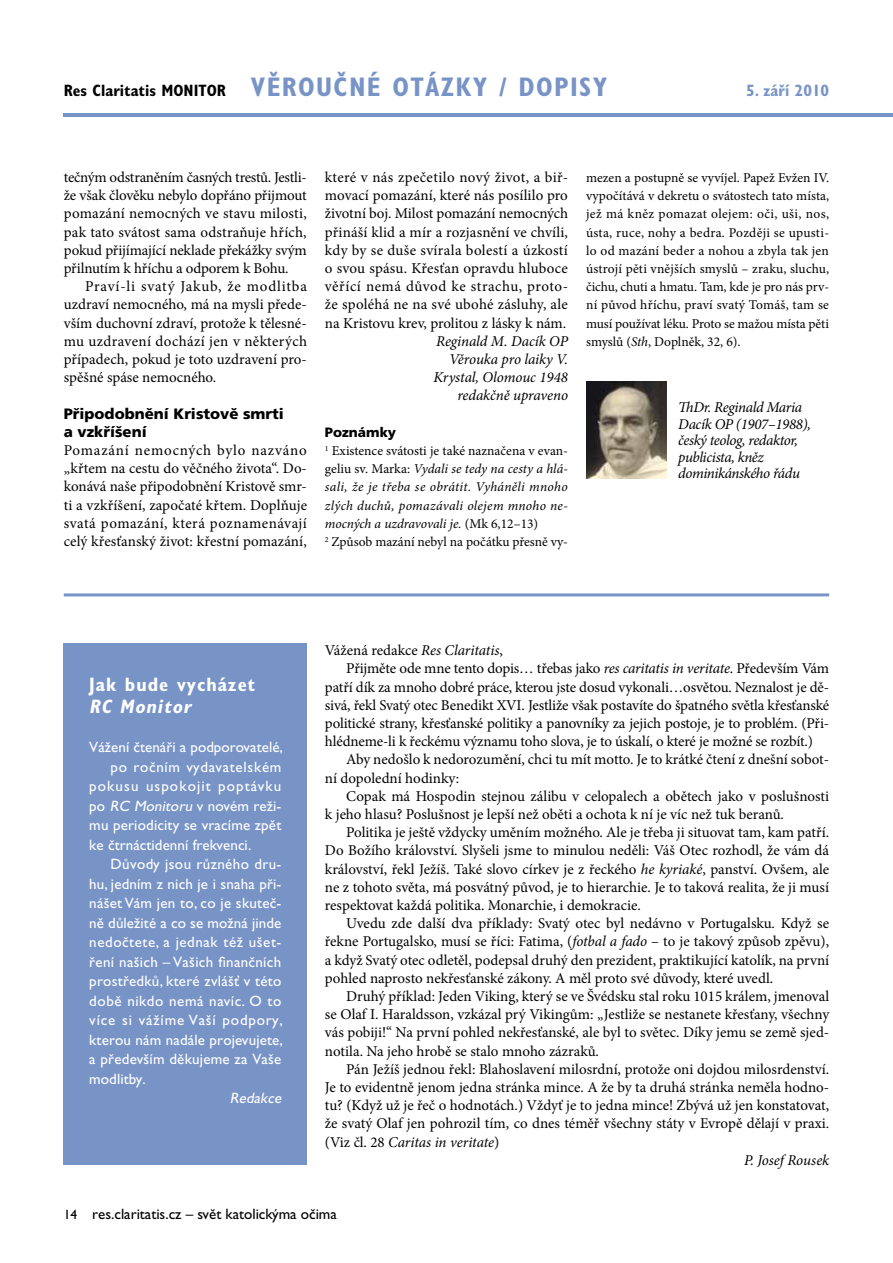
<style>
.page{position:relative;width:893px;height:1263px;background:#fff}
.page>*{position:absolute;margin:0;border:0;box-sizing:border-box;transform-origin:0 0}
.t1{font:700 condensed 27px "Gill Sans Std";color:#7894c7}
.t2{font:700 condensed 19.5px "Gill Sans Std";letter-spacing:.05em;color:#fff}
.t3{font:italic 700 condensed 19.5px "Gill Sans Std";color:#fff}
.t4{font:700 condensed 16.5px "Gill Sans Std";color:#000}
.t5{font:700 condensed 16.5px "Gill Sans Std";color:#7894c7}
.t6{font:15px/18.1px "Minion Pro";letter-spacing:-.005em;color:#000;text-align:justify}
.t7{font:15px "Gill Sans Std";letter-spacing:.015em;color:#fff}
.t8{font:italic 15px/16.5px "Minion Pro";letter-spacing:-.015em;color:#000;text-align:right}
.t9{font:15px "Gill Sans Std";color:#000}
.t10{font:900 15px/18.1px "Frutiger CE";color:#000}
.t11{font:15px "Gill Sans Std";letter-spacing:.04em;color:#fff}
.t12{font:15px "Gill Sans Std";letter-spacing:.055em;color:#fff}
.t13{font:15px "Gill Sans Std";letter-spacing:.075em;color:#fff}
.t14{font:15px "Gill Sans Std";letter-spacing:.035em;color:#fff}
.t15{font:15px "Gill Sans Std";letter-spacing:.05em;color:#fff}
.t16{font:italic 15px "Gill Sans Std";color:#fff}
.t17{font:13.5px/18.1px "Minion Pro";letter-spacing:-.005em;color:#000;text-align:justify}
.t18{font:italic 13.5px/18.1px "Minion Pro";letter-spacing:.015em;color:#000}
.t19{font:900 13.5px "Frutiger CE";color:#000}
.s1{font-style:normal}
.s2{font-style:italic}
.s3{font-size:13.5px}
</style>
<div class="page">
<hr style="left:64px;top:113px;width:829px;height:4px;background:#7894c7">
<img style="left:586px;top:382px;width:81px;height:96px">
<hr style="left:64px;top:593px;width:765px;height:3px;background:#7894c7">
<div style="left:64px;top:643px;width:243px;height:522px;background:#7894c7"></div>
<h1 class="t1" style="left:251px;top:71px;width:48px">věrou</h1>
<h1 class="t1" style="left:334px;top:71px;width:76px">čné otázky</h1>
<h1 class="t1" style="left:499px;top:71px;width:35px">/ dopisy</h1>
<p class="t4" style="left:64px;top:81px;width:164px">Res Claritatis MONITOR</p>
<p class="t5" style="left:746px;top:81px;width:84px">5. září 2010</p>
<p class="t6" style="left:64px;top:168px;width:245px">tečným odstraněním časných trestů. Jestli&shy;že však člověku nebylo dopřáno přijmout pomazání nemocných ve stavu milosti, pak tato svátost sama odstraňuje hřích, pokud přijímající neklade překážky svým přilnutím k hříchu a odporem k Bohu.</p>
<p class="t6" style="left:64px;top:277px;width:245px;text-indent:21px">Praví-li svatý Jakub, že modlitba uzdraví nemocného, má na mysli přede&shy;vším duchovní zdraví, protože k tělesné&shy;mu uzdravení dochází jen v některých případech, pokud je toto uzdravení pro&shy;spěšné spáse nemocného.</p>
<p class="t10" style="left:64px;top:404px;width:222px">Připodobnění Kristově smrti a vzkříšení</p>
<p class="t6" style="left:64px;top:441px;width:245px">Pomazání nemocných bylo nazváno „křtem na cestu do věčného života“. Do&shy;konává naše připodobnění Kristově smr&shy;ti a vzkříšení, započaté křtem. Doplňuje svatá pomazání, která poznamenávají celý křesťanský život: křestní pomazání,</p>
<p class="t6" style="left:325px;top:168px;width:245px">které v nás zpečetilo nový život, a biř&shy;movací pomazání, které nás posílilo pro životní boj. Milost pomazání nemocných přináší klid a mír a rozjasnění ve chvíli, kdy by se duše svírala bolestí a úzkostí o svou spásu. Křesťan opravdu hluboce věřící nemá důvod ke strachu, proto&shy;že spoléhá ne na své ubohé zásluhy, ale na Kristovu krev, prolitou z lásky k nám.</p>
<p class="t8" style="left:433px;top:332px;width:136px;line-height:18.1px">Reginald M. Dacík OP<br>Věrouka pro laiky V.<br>Krystal, Olomouc 1948 redakčně upraveno</p>
<p class="t19" style="left:325px;top:424px;width:73px">Poznámky</p>
<p class="t18" style="left:325px;top:442px;width:245px"><sup>1</sup> <span class="s1">Existence svátosti je také naznačena v evan&shy;geliu sv. Marka:</span> Vydali se tedy na cesty a hlá&shy;sali, že je třeba se obrátit. Vyháněli mnoho zlých duchů, pomazávali olejem mnoho ne&shy;mocných a uzdravovali je. <span class="s1">(Mk 6,12–13)<br></span><sup>2</sup> <span class="s1">Způsob mazání nebyl na počátku přesně vy-</span></p>
<p class="t17" style="left:586px;top:169px;width:245px">mezen a postupně se vyvíjel. Papež Evžen IV. vypočítává v dekretu o svátostech tato místa, jež má kněz pomazat olejem: oči, uši, nos, ústa, ruce, nohy a bedra. Později se upusti&shy;lo od mazání beder a nohou a zbyla tak jen ústrojí pěti vnějších smyslů – zraku, sluchu, čichu, chuti a hmatu. Tam, kde je pro nás prv&shy;ní původ hříchu, praví svatý Tomáš, tam se musí používat léku. Proto se mažou místa pěti smyslů (<span class="s2">Sth</span>, Doplněk, 32, 6).</p>
<p class="t8" style="left:678px;top:399px;width:134px;text-align:left">ThDr. Reginald Maria<br>Dacík OP (1907–1988), český teolog, redaktor, publicista, kněz dominikánského řádu</p>
<h2 class="t2" style="left:89px;top:673px;width:168px">Jak bude vycházet</h2>
<h2 class="t3" style="left:89px;top:695px;width:107px">RC Monitor</h2>
<p class="t7" style="left:89px;top:739px;width:195px">Vážení čtenáři a podporovatelé,</p>
<p class="t15" style="left:111px;top:758px;width:172px">po ročním vydavatelském</p>
<p class="t13" style="left:89px;top:778px;width:194px">pokusu uspokojit poptávku</p>
<p class="t7" style="left:89px;top:797px;width:194px">po <span class="s2">RC Monitoru</span> v novém reži-</p>
<p class="t7" style="left:89px;top:817px;width:194px">mu periodicity se vracíme zpět</p>
<p class="t7" style="left:89px;top:836px;width:163px">ke čtrnáctidenní frekvenci.</p>
<p class="t7" style="left:111px;top:856px;width:172px">Důvody jsou různého dru-</p>
<p class="t7" style="left:89px;top:875px;width:194px">hu, jedním z nich je i snaha při-</p>
<p class="t7" style="left:89px;top:895px;width:194px">nášet Vám jen to, co je skuteč-</p>
<p class="t7" style="left:89px;top:914px;width:194px">ně důležité a co se možná jinde</p>
<p class="t11" style="left:89px;top:934px;width:194px">nedočtete, a jednak též ušet-</p>
<p class="t7" style="left:89px;top:953px;width:193px">ření našich – Vašich finančních</p>
<p class="t7" style="left:89px;top:973px;width:194px">prostředků, které zvlášť v této</p>
<p class="t14" style="left:89px;top:992px;width:194px">době nikdo nemá navíc. O to</p>
<p class="t12" style="left:89px;top:1012px;width:195px">více si vážíme Vaší podpory,</p>
<p class="t7" style="left:89px;top:1031px;width:195px">kterou nám nadále projevujete,</p>
<p class="t7" style="left:89px;top:1051px;width:194px">a především děkujeme za Vaše</p>
<p class="t7" style="left:89px;top:1070px;width:58px">modlitby.</p>
<p class="t16" style="left:230px;top:1090px;width:56px">Redakce</p>
<p class="t6" style="left:325px;top:641px;width:180px">Vážená redakce <span class="s2">Res Claritatis</span>,</p>
<p class="t6" style="left:346px;top:660px;width:484px">Přijměte ode mne tento dopis… třebas jako <span class="s2">res caritatis in veritate</span>. Především Vám</p>
<p class="t6" style="left:325px;top:678px;width:506px">patří dík za mnoho dobré práce, kterou jste dosud vykonali…osvětou. Neznalost je dě-</p>
<p class="t6" style="left:325px;top:696px;width:506px">sivá, řekl Svatý otec Benedikt XVI. Jestliže však postavíte do špatného světla křesťanské</p>
<p class="t6" style="left:325px;top:714px;width:506px">politické strany, křesťanské politiky a panovníky za jejich postoje, je to problém. (Při-</p>
<p class="t6" style="left:325px;top:732px;width:490px">hlédneme-li k řeckému významu toho slova, je to úskalí, o které je možné se rozbít.)</p>
<p class="t6" style="left:346px;top:751px;width:485px">Aby nedošlo k nedorozumění, chci tu mít motto. Je to krátké čtení z dnešní sobot-</p>
<p class="t6" style="left:325px;top:769px;width:136px">ní dopolední hodinky:</p>
<p class="t6" style="left:346px;top:787px;width:485px">Copak má Hospodin stejnou zálibu v celopalech a obětech jako v poslušnosti</p>
<p class="t6" style="left:325px;top:805px;width:461px">k jeho hlasu? Poslušnost je lepší než oběti a ochota k ní je víc než tuk beranů.</p>
<p class="t6" style="left:346px;top:823px;width:484px">Politika je ještě vždycky uměním možného. Ale je třeba ji situovat tam, kam patří.</p>
<p class="t6" style="left:325px;top:841px;width:506px">Do Božího království. Slyšeli jsme to minulou neděli: Váš Otec rozhodl, že vám dá</p>
<p class="t6" style="left:325px;top:860px;width:506px">království, řekl Ježíš. Také slovo církev je z řeckého <span class="s2">he kyriaké</span>, panství. Ovšem, ale</p>
<p class="t6" style="left:325px;top:878px;width:506px">ne z tohoto světa, má posvátný původ, je to hierarchie. Je to taková realita, že ji musí</p>
<p class="t6" style="left:325px;top:896px;width:317px">respektovat každá politika. Monarchie, i demokracie.</p>
<p class="t6" style="left:346px;top:914px;width:485px">Uvedu zde další dva příklady: Svatý otec byl nedávno v Portugalsku. Když se</p>
<p class="t6" style="left:325px;top:932px;width:506px">řekne Portugalsko, musí se říci: Fatima, (<span class="s2">fotbal a fado</span> – to je takový způsob zpěvu),</p>
<p class="t6" style="left:325px;top:951px;width:506px">a když Svatý otec odletěl, podepsal druhý den prezident, praktikující katolík, na první</p>
<p class="t6" style="left:325px;top:969px;width:450px">pohled naprosto nekřesťanské zákony. A měl proto své důvody, které uvedl.</p>
<p class="t6" style="left:346px;top:987px;width:485px">Druhý příklad: Jeden Viking, který se ve Švédsku stal roku 1015 králem, jmenoval</p>
<p class="t6" style="left:325px;top:1005px;width:506px">se Olaf I. Haraldsson, vzkázal prý Vikingům: „Jestliže se nestanete křesťany, všechny</p>
<p class="t6" style="left:325px;top:1023px;width:506px">vás pobiji!“ Na první pohled nekřesťanské, ale byl to světec. Díky jemu se země sjed-</p>
<p class="t6" style="left:325px;top:1042px;width:276px">notila. Na jeho hrobě se stalo mnoho zázraků.</p>
<p class="t6" style="left:346px;top:1060px;width:485px">Pán Ježíš jednou řekl: Blahoslavení milosrdní, protože oni dojdou milosrdenství.</p>
<p class="t6" style="left:325px;top:1078px;width:506px">Je to evidentně jenom jedna stránka mince. A že by ta druhá stránka neměla hodno-</p>
<p class="t6" style="left:325px;top:1096px;width:506px">tu? (Když už je řeč o hodnotách.) Vždyť je to jedna mince! Zbývá už jen konstatovat,</p>
<p class="t6" style="left:325px;top:1114px;width:506px">že svatý Olaf jen pohrozil tím, co dnes téměř všechny státy v Evropě dělají v praxi.</p>
<p class="t8" style="left:325px;top:1133px;width:176px"><span class="s1">(Viz čl. 28</span> Caritas in veritate<span class="s1">)</span></p>
<p class="t8" style="left:744px;top:1152px;width:86px">P. Josef Rousek</p>
<p class="t9" style="left:64px;top:1206px;width:275px"><span class="s3">14</span> res.claritatis.cz – svět katolickýma očima</p>
</div>
